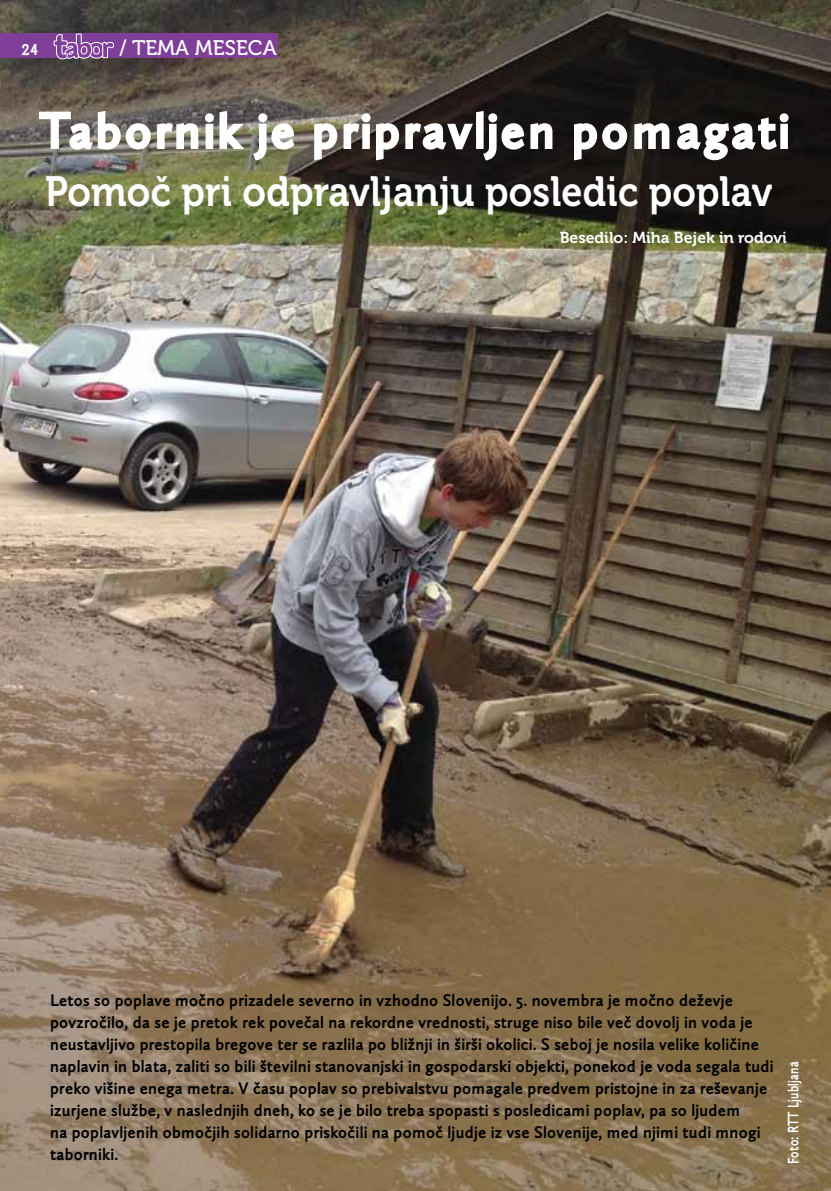
<style>
.page{position:relative;width:831px;height:1191px;background:#fff}
.page>*{position:absolute;margin:0;border:0;box-sizing:border-box;transform-origin:0 0}
.t1{font:800 56px "Calluna Sans";letter-spacing:.005em;color:#fff}
.t2{font:42px "Museo 700";letter-spacing:.005em;color:#fff;scale:.9 1}
.t3{font:21px "Museo 500";color:#fff}
.t4{font:700 17.5px/21.9px "Calluna Sans";color:#000}
.t5{font:15.75px "Museo 700";color:#fff}
.t6{font:700 15.75px "Calluna Sans";color:#fff;scale:.8 1}
.t7{font:300 15.75px "Kwokwi";color:#fff}
</style>
<div class="page">
<img style="left:0;top:0;width:831px;height:1191px">
<div style="left:0;top:34px;width:114px;height:24px;background:#7f3f98"></div>
<svg style="left:54px;top:34px;width:60px;height:25px"></svg>
<div style="left:114px;top:34px;width:164px;height:24px;background:#7f3f98"></div>
<p class="t7" style="left:22px;top:40px;width:19px">24</p>
<p class="t3" style="left:119px;top:37px;width:159px">/ TEMA MESECA</p>
<h1 class="t1" style="left:39px;top:97px;width:753px">Tabornik je pripravljen pomagati</h1>
<h2 class="t2" style="left:45px;top:168px;width:809px">Pomoč pri odpravljanju posledic poplav</h2>
<p class="t5" style="left:560px;top:229px;width:229px">Besedilo: Miha Bejek in rodovi</p>
<p class="t4" style="left:50px;top:989px;width:725px">Letos so poplave močno prizadele severno in vzhodno Slovenijo. 5. novembra je močno deževje povzročilo, da se je pretok rek povečal na rekordne vrednosti, struge niso bile več dovolj in voda je neustavljivo prestopila bregove ter se razlila po bližnji in širši okolici. S seboj je nosila velike količine naplavin in blata, zaliti so bili številni stanovanjski in gospodarski objekti, ponekod je voda segala tudi preko višine enega metra. V času poplav so prebivalstvu pomagale predvem pristojne in za reševanje izurjene službe, v naslednjih dneh, ko se je bilo treba spopasti s posledicami poplav, pa so ljudem<br>na poplavljenih območjih solidarno priskočili na pomoč ljudje iz vse Slovenije, med njimi tudi mnogi taborniki.</p>
<p class="t6" style="left:784px;top:1163px;width:129px;rotate:-90deg">Foto: RTT Ljubljana</p>
</div>
